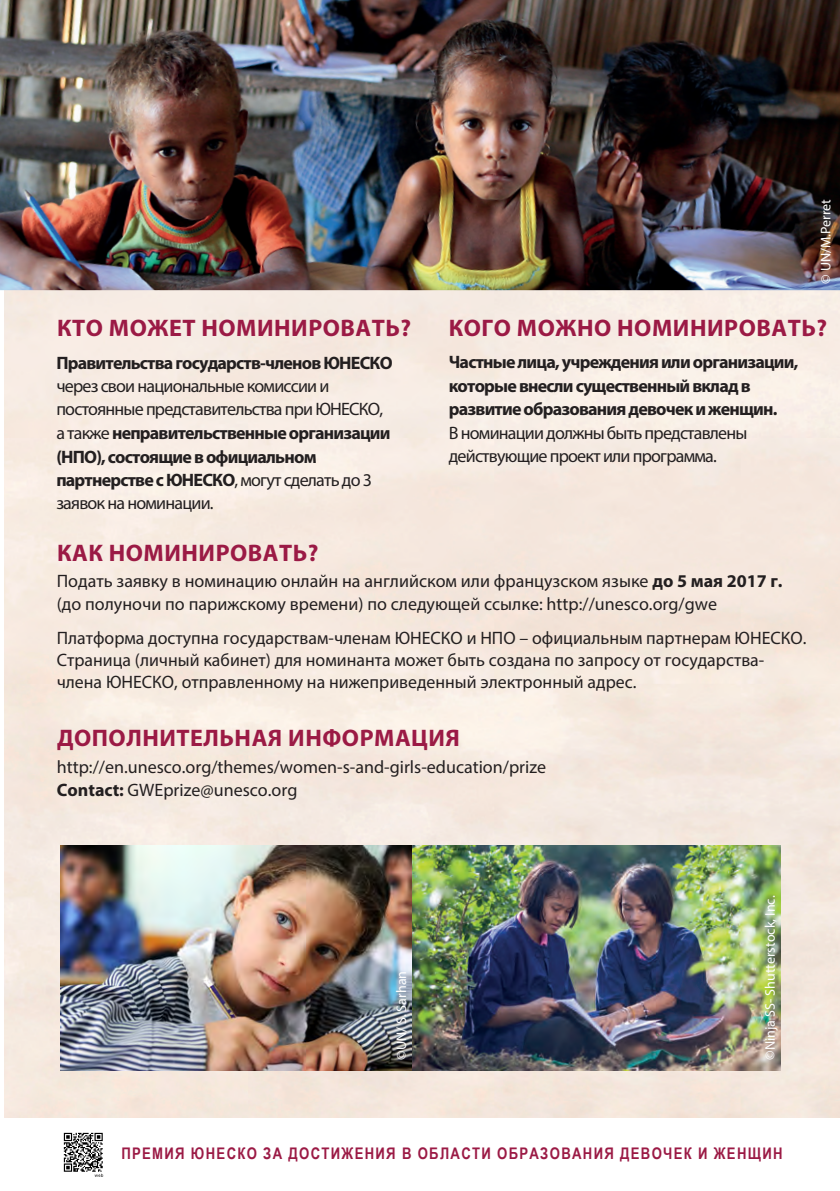
<style>
.page{position:relative;width:840px;height:1191px;background:#fff}
.page>*{position:absolute;margin:0;border:0;box-sizing:border-box;transform-origin:0 0}
.t1{font:700 24px "Myriad Pro";letter-spacing:.02em;color:#9b1a45}
.t2{font:18px/21.6px "Myriad Pro";color:#231f20}
.t3{font:700 18px/23.4px "Myriad Pro";letter-spacing:-.045em;color:#231f20}
.t4{font:700 16px "Arial Narrow";letter-spacing:.08em;color:#9b1a45}
.t5{font:14px "Myriad Pro";color:#fff}
.s1{font-weight:400}
.s2{font-weight:700}
</style>
<div class="page">
<img style="left:5px;top:290px;width:834px;height:828px">
<img style="left:0;top:0;width:839px;height:290px">
<img style="left:61px;top:845px;width:719px;height:225px">
<img style="left:63px;top:1132px;width:41px;height:45px">
<p class="t1" style="left:57px;top:312px;width:355px">КТО МОЖЕТ НОМИНИРОВАТЬ?</p>
<p class="t3" style="left:56px;top:350px;width:337px">Правительства государств-членов ЮНЕСКО <span class="s1">через свои национальные комиссии и постоянные представительства при ЮНЕСКО, а также</span> неправительственные организации (НПО), состоящие в официальном партнерстве с ЮНЕСКО<span class="s1">, могут сделать до 3 заявок на номинации.</span></p>
<p class="t5" style="left:816px;top:283px;width:86px;rotate:-90deg">© UN/M.Perret</p>
<p class="t1" style="left:448px;top:312px;width:379px">КОГО МОЖНО НОМИНИРОВАТЬ?</p>
<p class="t3" style="left:448px;top:350px;width:351px">Частные лица, учреждения или организации, которые внесли существенный вклад в развитие образования девочек и женщин.<br><span class="s1">В номинации должны быть представлены действующие проект или программа.</span></p>
<p class="t1" style="left:57px;top:537px;width:263px">КАК НОМИНИРОВАТЬ?</p>
<p class="t2" style="left:57px;top:569px;width:727px;line-height:23.2px">Подать заявку в номинацию онлайн на английском или французском языке <span class="s2">до 5 мая 2017 г. </span>(до полуночи по парижскому времени) по следующей ссылке: http://unesco.org/gwe</p>
<p class="t2" style="left:57px;top:627px;width:750px">Платформа доступна государствам-членам ЮНЕСКО и НПО – официальным партнерам ЮНЕСКО.<br>Страница (личный кабинет) для номинанта может быть создана по запросу от государства&shy;члена ЮНЕСКО, отправленному на нижеприведенный электронный адрес.</p>
<p class="t1" style="left:57px;top:722px;width:404px">ДОПОЛНИТЕЛЬНАЯ ИНФОРМАЦИЯ</p>
<p class="t2" style="left:57px;top:754px;width:490px;line-height:24px">http://en.unesco.org/themes/women-s-and-girls-education/prize<br><span class="s2">Contact:</span> GWEprize@unesco.org</p>
<p class="t5" style="left:392px;top:1059px;width:90px;rotate:-90deg">©UN/ S. Sarhan</p>
<p class="t5" style="left:761px;top:1059px;width:166px;rotate:-90deg">©Ninja SS- Shutterstock, Inc.</p>
<p class="t4" style="left:121px;top:1141px;width:662px">ПРЕМИЯ ЮНЕСКО ЗА ДОСТИЖЕНИЯ В ОБЛАСТИ ОБРАЗОВАНИЯ ДЕВОЧЕК И ЖЕНЩИН</p>
</div>
